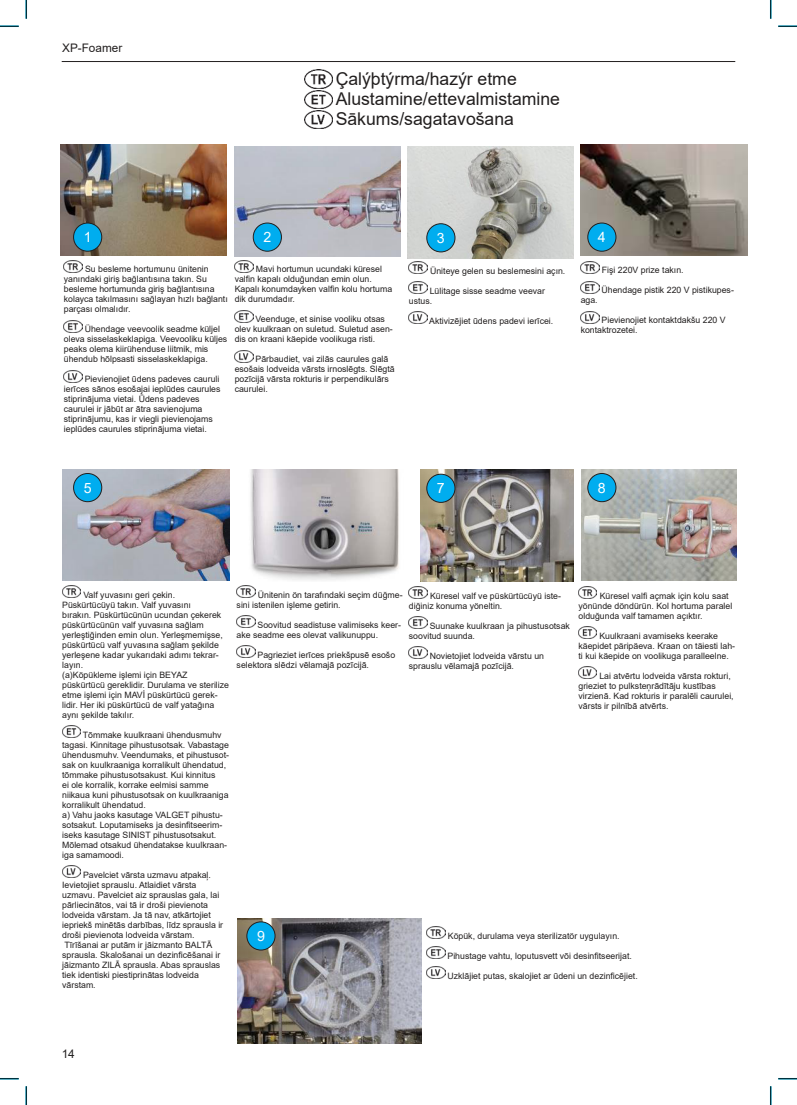
<style>
.page{position:relative;width:797px;height:1105px;background:#fff}
.page>*{position:absolute;margin:0;border:0;box-sizing:border-box;transform-origin:0 0}
.t1{font:17.62px/20px "Arial";color:#221f1f}
.t2{font:14.25px "Arial";color:#fff}
.t3{font:11.88px "Arial";color:#221f1f}
.t4{font:11.75px "Arial";color:#221f1f}
.t5{font:8.75px/10px "Arial";color:#221f1f}
</style>
<div class="page">
<hr style="left:62px;top:61px;width:673px;height:1px;background:#221f1f">
<img style="left:60px;top:145px;width:166px;height:111px">
<img style="left:304px;top:70px;width:28px;height:18px">
<img style="left:304px;top:90px;width:28px;height:18px">
<img style="left:304px;top:110px;width:28px;height:18px">
<img style="left:580px;top:145px;width:167px;height:111px">
<div style="left:74px;top:223px;width:28px;height:28px;background:#00adef;border-radius:50%"></div>
<div style="left:73px;top:223px;width:29px;height:28px;border:1px solid #221f1f;border-radius:50%"></div>
<img style="left:235px;top:146px;width:165px;height:110px">
<div style="left:253px;top:223px;width:28px;height:28px;background:#00adef;border-radius:50%"></div>
<div style="left:253px;top:223px;width:28px;height:28px;border:1px solid #221f1f;border-radius:50%"></div>
<img style="left:407px;top:147px;width:166px;height:112px">
<div style="left:427px;top:224px;width:28px;height:28px;background:#00adef;border-radius:50%"></div>
<div style="left:426px;top:224px;width:29px;height:28px;border:1px solid #221f1f;border-radius:50%"></div>
<div style="left:587px;top:223px;width:29px;height:28px;background:#00adef;border-radius:50%"></div>
<div style="left:587px;top:223px;width:29px;height:28px;border:1px solid #221f1f;border-radius:50%"></div>
<img style="left:580px;top:261px;width:19px;height:12px">
<img style="left:580px;top:281px;width:19px;height:12px">
<img style="left:580px;top:311px;width:19px;height:12px">
<img style="left:63px;top:469px;width:166px;height:112px">
<img style="left:64px;top:260px;width:18px;height:12px">
<img style="left:64px;top:320px;width:18px;height:12px">
<img style="left:64px;top:370px;width:18px;height:12px">
<img style="left:420px;top:469px;width:153px;height:112px">
<img style="left:581px;top:469px;width:155px;height:112px">
<img style="left:237px;top:918px;width:185px;height:125px">
<div style="left:74px;top:473px;width:28px;height:29px;background:#00adef;border-radius:50%"></div>
<div style="left:73px;top:473px;width:29px;height:29px;border:1px solid #221f1f;border-radius:50%"></div>
<div style="left:427px;top:474px;width:28px;height:28px;background:#00adef;border-radius:50%"></div>
<div style="left:426px;top:474px;width:29px;height:28px;border:1px solid #221f1f;border-radius:50%"></div>
<div style="left:587px;top:473px;width:29px;height:29px;background:#00adef;border-radius:50%"></div>
<div style="left:587px;top:473px;width:29px;height:29px;border:1px solid #221f1f;border-radius:50%"></div>
<div style="left:247px;top:922px;width:28px;height:28px;background:#00adef;border-radius:50%"></div>
<div style="left:247px;top:922px;width:28px;height:28px;border:1px solid #221f1f;border-radius:50%"></div>
<img style="left:235px;top:260px;width:18px;height:12px">
<img style="left:235px;top:310px;width:18px;height:12px">
<img style="left:235px;top:350px;width:18px;height:12px">
<img style="left:409px;top:262px;width:18px;height:12px">
<img style="left:409px;top:282px;width:18px;height:12px">
<img style="left:409px;top:312px;width:18px;height:12px">
<img style="left:62px;top:586px;width:19px;height:12px">
<img style="left:62px;top:726px;width:19px;height:12px">
<img style="left:62px;top:866px;width:19px;height:12px">
<img style="left:237px;top:586px;width:18px;height:12px">
<img style="left:237px;top:616px;width:18px;height:12px">
<img style="left:237px;top:646px;width:18px;height:12px">
<img style="left:409px;top:586px;width:18px;height:13px">
<img style="left:409px;top:616px;width:18px;height:13px">
<img style="left:409px;top:646px;width:18px;height:13px">
<img style="left:578px;top:586px;width:19px;height:13px">
<img style="left:578px;top:626px;width:19px;height:13px">
<img style="left:578px;top:666px;width:19px;height:13px">
<img style="left:426px;top:927px;width:19px;height:12px">
<img style="left:426px;top:947px;width:19px;height:12px">
<img style="left:426px;top:967px;width:19px;height:12px">
<img style="left:250px;top:469px;width:149px;height:111px">
<svg style="left:0;top:25px;width:19px;height:2px"></svg>
<svg style="left:778px;top:25px;width:19px;height:2px"></svg>
<svg style="left:0;top:1078px;width:19px;height:1px"></svg>
<svg style="left:778px;top:1078px;width:19px;height:1px"></svg>
<svg style="left:25px;top:0;width:2px;height:19px"></svg>
<svg style="left:25px;top:1086px;width:2px;height:19px"></svg>
<svg style="left:770px;top:0;width:1px;height:19px"></svg>
<svg style="left:770px;top:1086px;width:1px;height:19px"></svg>
<h3 class="t4" style="left:62px;top:41px;width:62px">XP-Foamer</h3>
<h1 class="t1" style="left:336px;top:69px;width:226px">Çalýþtýrma/hazýr etme<br>Alustamine/ettevalmistamine<br>Sākums/sagatavošana</h1>
<h2 class="t2" style="left:84px;top:232px;width:9px">1</h2>
<h2 class="t2" style="left:263px;top:232px;width:9px">2</h2>
<h2 class="t2" style="left:437px;top:232px;width:9px">3</h2>
<h2 class="t2" style="left:598px;top:232px;width:9px">4</h2>
<p class="t5" style="left:602px;top:265px;width:83px">Fişi 220V prize takın.</p>
<p class="t5" style="left:601px;top:286px;width:134px">Ühendage pistik 220 V pistikupes-</p>
<p class="t5" style="left:580px;top:296px;width:19px">aga.</p>
<p class="t5" style="left:580px;top:316px;width:146px;text-indent:21px">Pievienojiet kontaktdakšu 220 V kontaktrozetei.</p>
<p class="t5" style="left:64px;top:265px;width:165px;text-indent:21px">Su besleme hortumunu ünitenin yanındaki giriş bağlantısına takın. Su besleme hortumunda giriş bağlantısına kolayca takılmasını sağlayan hızlı bağlantı parçası olmalıdır.</p>
<p class="t5" style="left:64px;top:325px;width:165px;text-indent:21px">Ühendage veevoolik seadme küljel oleva sisselaskeklapiga. Veevooliku küljes peaks olema kiirühenduse liitmik, mis ühendub hõlpsasti sisselaskeklapiga.</p>
<p class="t5" style="left:64px;top:374px;width:158px;text-indent:21px">Pievienojiet ūdens padeves cauruli ierīces sānos esošajai ieplūdes caurules stiprinājuma vietai. Ūdens padeves caurulei ir jābūt ar ātra savienojuma stiprinājumu, kas ir viegli pievienojams ieplūdes caurules stiprinājuma vietai.</p>
<p class="t5" style="left:430px;top:266px;width:137px">Üniteye gelen su beslemesini açın.</p>
<p class="t5" style="left:409px;top:286px;width:138px;text-indent:21px">Lülitage sisse seadme veevar ustus.</p>
<p class="t5" style="left:429px;top:316px;width:126px">Aktivizējiet ūdens padevi ierīcei.</p>
<p class="t5" style="left:235px;top:265px;width:159px;text-indent:21px">Mavi hortumun ucundaki küresel valfin kapalı olduğundan emin olun.<br>Kapalı konumdayken valfin kolu hortuma dik durumdadır.</p>
<p class="t5" style="left:235px;top:315px;width:160px;text-indent:21px">Veenduge, et sinise vooliku otsas olev kuulkraan on suletud. Suletud asen&shy;dis on kraani käepide voolikuga risti.</p>
<p class="t5" style="left:235px;top:354px;width:161px;text-indent:21px">Pārbaudiet, vai zilās caurules galā esošais lodveida vārsts irnoslēgts. Slēgtā pozīcijā vārsta rokturis ir perpendikulārs caurulei.</p>
<h2 class="t2" style="left:84px;top:482px;width:9px">5</h2>
<h2 class="t2" style="left:437px;top:483px;width:9px">7</h2>
<h2 class="t2" style="left:598px;top:482px;width:9px">8</h2>
<p class="t5" style="left:62px;top:589px;width:168px;text-indent:21px">Valf yuvasını geri çekin.<br>Püskürtücüyü takın. Valf yuvasını<br>bırakın. Püskürtücünün ucundan çekerek püskürtücünün valf yuvasına sağlam yerleştiğinden emin olun. Yerleşmemişse, püskürtücü valf yuvasına sağlam şekilde yerleşene kadar yukarıdaki adımı tekrar&shy;layın.<br>(a)Köpükleme işlemi için BEYAZ püskürtücü gereklidir. Durulama ve sterilize etme işlemi için MAVİ püskürtücü gerek&shy;lidir. Her iki püskürtücü de valf yatağına aynı şekilde takılır.</p>
<p class="t5" style="left:62px;top:730px;width:168px;text-indent:21px">Tõmmake kuulkraani ühendusmuhv tagasi. Kinnitage pihustusotsak. Vabastage ühendusmuhv. Veendumaks, et pihustusot&shy;sak on kuulkraaniga korralikult ühendatud, tõmmake pihustusotsakust. Kui kinnitus<br>ei ole korralik, korrake eelmisi samme niikaua kuni pihustusotsak on kuulkraaniga korralikult ühendatud.<br>a) Vahu jaoks kasutage VALGET pihustu&shy;sotsakut. Loputamiseks ja desinfitseerim&shy;iseks kasutage SINIST pihustusotsakut.<br>Mõlemad otsakud ühendatakse kuulkraan&shy;iga samamoodi.</p>
<p class="t5" style="left:62px;top:869px;width:162px;text-indent:21px">Pavelciet vārsta uzmavu atpakaļ.<br>Ievietojiet sprauslu. Atlaidiet vārsta uzmavu. Pavelciet aiz sprauslas gala, lai pārliecinātos, vai tā ir droši pievienota lodveida vārstam. Ja tā nav, atkārtojiet iepriekš minētās darbības, līdz sprausla ir droši pievienota lodveida vārstam.<br>Tīrīšanai ar putām ir jāizmanto BALTĀ sprausla. Skalošanai un dezinficēšanai ir jāizmanto ZILĀ sprausla. Abas sprauslas tiek identiski piestiprinātas lodveida vārstam.</p>
<p class="t5" style="left:237px;top:589px;width:167px;text-indent:21px">Ünitenin ön tarafındaki seçim düğme&shy;sini istenilen işleme getirin.</p>
<p class="t5" style="left:237px;top:620px;width:166px;text-indent:21px">Soovitud seadistuse valimiseks keer&shy;ake seadme ees olevat valikunuppu.</p>
<p class="t5" style="left:237px;top:649px;width:160px;text-indent:21px">Pagrieziet ierīces priekšpusē esošo selektora slēdzi vēlamajā pozīcijā.</p>
<p class="t5" style="left:409px;top:591px;width:154px;text-indent:21px">Küresel valf ve püskürtücüyü iste&shy;diğiniz konuma yöneltin.</p>
<p class="t5" style="left:409px;top:621px;width:162px;text-indent:21px">Suunake kuulkraan ja pihustusotsak soovitud suunda.</p>
<p class="t5" style="left:409px;top:650px;width:137px;text-indent:21px">Novietojiet lodveida vārstu un sprauslu vēlamajā pozīcijā.</p>
<p class="t5" style="left:578px;top:590px;width:155px;text-indent:21px">Küresel valfi açmak için kolu saat yönünde döndürün. Kol hortuma paralel olduğunda valf tamamen açıktır.</p>
<p class="t5" style="left:578px;top:631px;width:158px;text-indent:21px">Kuulkraani avamiseks keerake käepidet päripäeva. Kraan on täiesti lah&shy;ti kui käepide on voolikuga paralleelne.</p>
<p class="t5" style="left:578px;top:670px;width:157px;text-indent:21px">Lai atvērtu lodveida vārsta rokturi, grieziet to pulksteņrādītāju kustības virzienā. Kad rokturis ir paralēli caurulei, vārsts ir pilnībā atvērts.</p>
<h2 class="t2" style="left:257px;top:930px;width:9px">9</h2>
<p class="t5" style="left:448px;top:930px;width:173px">Köpük, durulama veya sterilizatör uygulayın.</p>
<p class="t5" style="left:447px;top:950px;width:186px">Pihustage vahtu, loputusvett või desinfitseerijat.</p>
<p class="t5" style="left:447px;top:970px;width:192px">Uzklājiet putas, skalojiet ar ūdeni un dezinficējiet.</p>
<h3 class="t3" style="left:62px;top:1049px;width:15px">14</h3>
</div>
